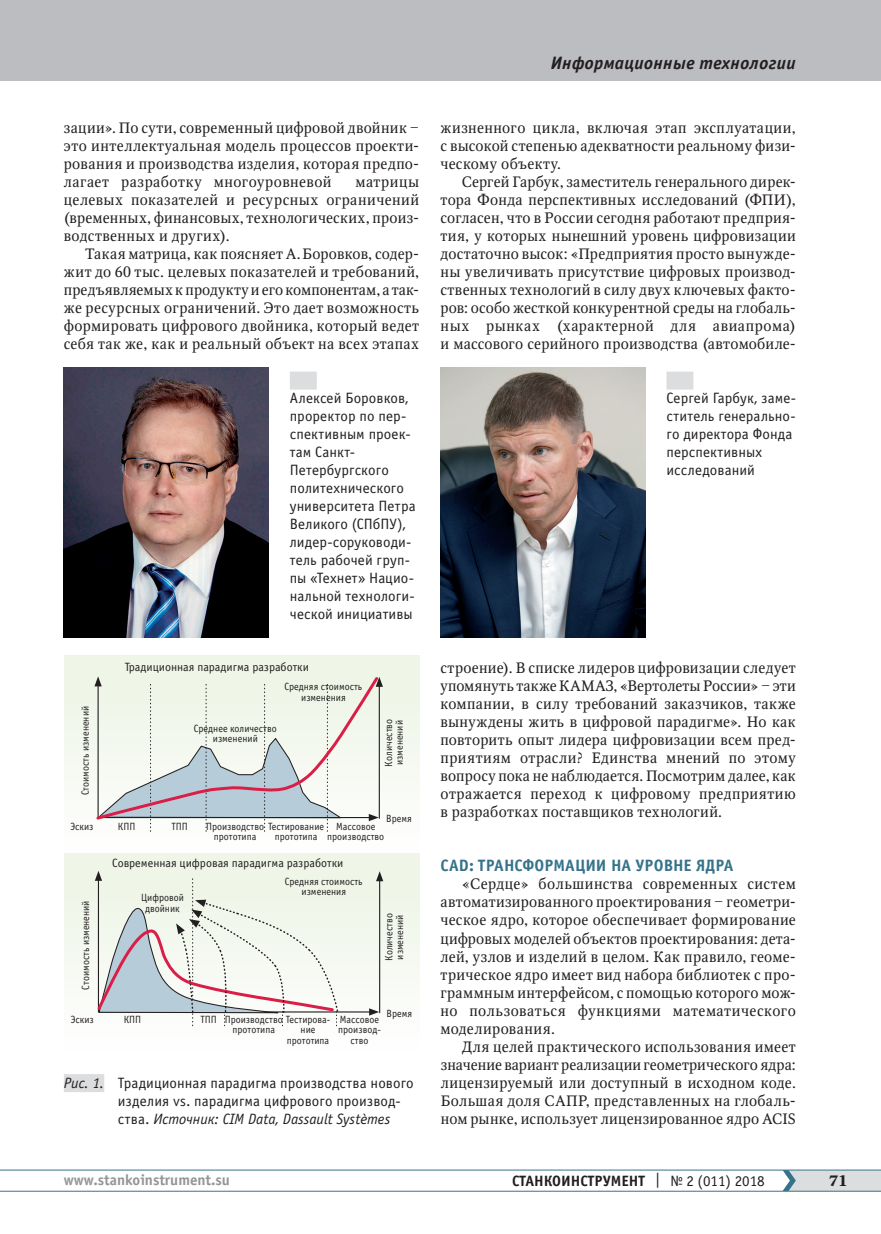
<style>
.page{position:relative;width:881px;height:1234px;background:#fff}
.page>*{position:absolute;margin:0;border:0;box-sizing:border-box;transform-origin:0 0}
.t1{font:italic 700 18px "Officina Sans C";letter-spacing:.015em;color:#231f20}
.t2{font:700 16.5px "Officina Sans C";color:#36738a}
.t3{font:15px/18px "Octava";letter-spacing:.025em;color:#231f20;text-align:justify}
.t4{font:15px/18px "Officina Sans C";letter-spacing:.005em;color:#231f20}
.t5{font:700 15px "Officina Sans C";color:#231f20}
.t6{font:700 15px "Officina Sans C";color:#939598}
.t7{font:700 15px "Octava";color:#231f20}
.t8{font:12px "Officina Sans C";color:#231f20}
.t9{font:10.5px/10.5px "Officina Sans C";color:#231f20;text-align:center;scale:.95 1}
.s1{font-style:italic}
.s2{font-family:"Myriad Pro";font-style:italic}
.s3{font-weight:400}
</style>
<div class="page">
<hr style="left:0;top:1190px;width:880px;height:1px;background:#36738a">
<hr style="left:0;top:1169px;width:880px;height:1px;background:#36738a">
<svg style="left:782px;top:1169px;width:98px;height:21px;background:#cdd4d8"></svg>
<div style="left:0;top:0;width:880px;height:81px;background:#bcbdc0"></div>
<img style="left:64px;top:367px;width:204px;height:270px">
<img style="left:440px;top:367px;width:205px;height:270px">
<div style="left:290px;top:371px;width:26px;height:18px;background:#dcdddf"></div>
<div style="left:666px;top:371px;width:27px;height:18px;background:#dcdddf"></div>
<div style="left:64px;top:853px;width:355px;height:198px;background:#f6faf3"></div>
<div style="left:64px;top:655px;width:355px;height:198px;background:linear-gradient(to right,#f6faf3,#f6faf3)"></div>
<div style="left:64px;top:1073px;width:40px;height:18px;background:#dcdddf"></div>
<svg style="left:94px;top:675px;width:289px;height:156px"></svg>
<svg style="left:95px;top:870px;width:288px;height:155px"></svg>
<p class="t3" style="left:64px;top:119px;width:357px">зации». По сути, современный цифровой двойник ‒ это интеллектуальная модель процессов проекти&shy;рования и производства изделия, которая предпо&shy;лагает разработку многоуровневой</p>
<p class="t3" style="left:64px;top:173px;width:356px;text-align:left;text-indent:291px">матрицы целевых показателей и ресурсных ограничений (временных, финансовых, технологических, произ&shy;водственных и других).</p>
<p class="t3" style="left:64px;top:245px;width:357px;text-indent:21px">Такая матрица, как поясняет А.Боровков, содер&shy;жит до 60 тыс. целевых показателей и требований, предъявляемых к продукту и его компонентам, а так&shy;же ресурсных ограничений. Это дает возможность формировать цифрового двойника, который ведет себя так же, как и реальный объект на всех этапах</p>
<p class="t1" style="left:550px;top:53px;width:246px">Информационные технологии</p>
<p class="t3" style="left:440px;top:119px;width:357px">жизненного цикла, включая этап эксплуатации, с высокой степенью адекватности реальному физи&shy;ческому объекту.</p>
<p class="t3" style="left:440px;top:173px;width:357px;text-align:left;text-indent:21px">Сергей Гарбук, заместитель генерального дирек&shy;тора Фонда перспективных исследований (ФПИ), согласен, что в России сегодня работают предприя&shy;тия, у которых нынешний уровень цифровизации достаточно высок: «Предприятия просто вынужде&shy;ны увеличивать присутствие цифровых производ&shy;ственных технологий в силу двух ключевых факто&shy;ров: особо жесткой конкурентной среды на глобаль&shy;ных рынках (характерной для авиапрома) и массового серийного производства (автомобиле-</p>
<p class="t4" style="left:290px;top:389px;width:127px">Алексей Боровков, проректор по пер&shy;спективным проек&shy;там Санкт-<br>Петербургского политехнического университета Петра<br>Великого (СПбПУ), лидер-соруководи&shy;тель рабочей груп&shy;пы «Технет» Нацио&shy;нальной технологи&shy;ческой инициативы</p>
<p class="t4" style="left:666px;top:389px;width:131px">Сергей Гарбук, заме&shy;ститель генерально&shy;го директора Фонда перспективных исследований</p>
<p class="t8" style="left:125px;top:660px;width:186px">Традиционная парадигма разработки</p>
<p class="t9" style="left:80px;top:795px;width:95px;rotate:-90deg">Стоимость изменений</p>
<p class="t9" style="left:70px;top:821px;width:26px">Эскиз</p>
<p class="t9" style="left:80px;top:989px;width:95px;rotate:-90deg">Стоимость изменений</p>
<p class="t9" style="left:71px;top:1013px;width:26px">Эскиз</p>
<p class="t9" style="left:118px;top:821px;width:20px">КПП</p>
<p class="t9" style="left:284px;top:681px;width:83px">Средняя стоимость изменения</p>
<p class="t9" style="left:194px;top:722px;width:89px">Среднее количество изменений</p>
<p class="t9" style="left:383px;top:766px;width:52px;text-align:left;rotate:-90deg">Количество изменений</p>
<p class="t9" style="left:172px;top:821px;width:19px">ТПП</p>
<p class="t9" style="left:386px;top:813px;width:28px">Время</p>
<p class="t9" style="left:214px;top:821px;width:117px;text-align:left;text-indent:-8px">Производство Тестирование прототипа</p>
<p class="t9" style="left:327px;top:821px;width:61px">Массовое производство</p>
<p class="t9" style="left:275px;top:831px;width:46px">прототипа</p>
<p class="t8" style="left:112px;top:856px;width:232px">Современная цифровая парадигма разработки</p>
<p class="t9" style="left:141px;top:892px;width:47px">Цифровой двойник</p>
<p class="t9" style="left:285px;top:875px;width:83px">Средняя стоимость изменения</p>
<p class="t9" style="left:384px;top:960px;width:52px;text-align:left;rotate:-90deg">Количество изменений</p>
<p class="t9" style="left:124px;top:1013px;width:20px">КПП</p>
<p class="t9" style="left:200px;top:1013px;width:19px">ТПП</p>
<p class="t9" style="left:232px;top:1013px;width:104px;text-align:left;text-indent:-8px">Производство Тестирова&shy;прототипа</p>
<p class="t9" style="left:287px;top:1024px;width:46px">ние прототипа</p>
<p class="t9" style="left:386px;top:1007px;width:28px">Время</p>
<p class="t9" style="left:338px;top:1013px;width:46px">Массовое производ&shy;ство</p>
<p class="t4" style="left:118px;top:1073px;width:297px;text-indent:-54px"><span class="s1">Рис. 1.</span> Традиционная парадигма производства нового изделия vs. парадигма цифрового производ&shy;ства. <span class="s1">Источник: CIM Data, Dassault Syst</span><span class="s2">è</span><span class="s1">mes</span></p>
<p class="t3" style="left:440px;top:659px;width:357px">строение). В списке лидеров цифровизации следует упомянуть также КАМАЗ, «Вертолеты России» ‒ эти компании, в силу требований заказчиков, также вынуждены жить в цифровой парадигме». Но как повторить опыт лидера цифровизации всем пред&shy;приятиям отрасли? Единства мнений по этому вопросу пока не наблюдается. Посмотрим далее, как отражается переход к цифровому предприятию в разработках поставщиков технологий.</p>
<p class="t2" style="left:440px;top:856px;width:294px">CAD: ТРАНСФОРМАЦИИ НА УРОВНЕ ЯДРА</p>
<p class="t3" style="left:440px;top:875px;width:357px;text-indent:21px">«Сердце» большинства современных систем автоматизированного проектирования ‒ геометри&shy;ческое ядро, которое обеспечивает формирование цифровых моделей объектов проектирования: дета&shy;лей, узлов и изделий в целом. Как правило, геоме&shy;трическое ядро имеет вид набора библиотек с про&shy;граммным интерфейсом, с помощью которого мож&shy;но пользоваться функциями математического моделирования.</p>
<p class="t3" style="left:440px;top:1037px;width:356px;text-indent:21px">Для целей практического использования имеет значение вариант реализации геометрического ядра: лицензируемый или доступный в исходном коде.<br>Большая доля САПР, представленных на глобаль&shy;ном рынке, использует лицензированное ядро ACIS</p>
<p class="t6" style="left:64px;top:1171px;width:168px">www.stankoinstrument.su</p>
<p class="t5" style="left:512px;top:1171px;width:254px">СТАНКОИНСТРУМЕНТ <span class="s3">| № 2 (011) 2018</span></p>
<p class="t7" style="left:828px;top:1170px;width:20px">71</p>
</div>
